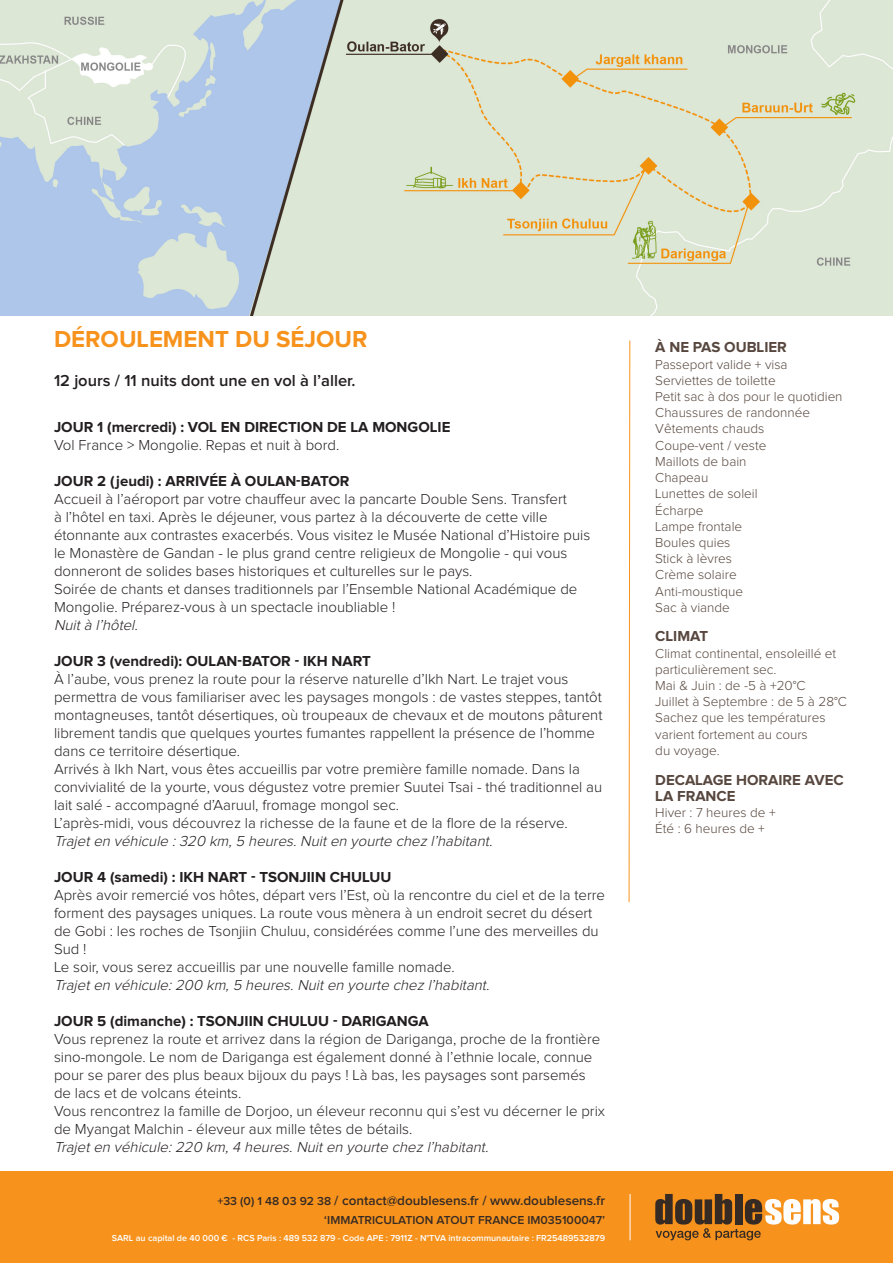
<style>
.page{position:relative;width:893px;height:1263px;background:#fff}
.page>*{position:absolute;margin:0;border:0;box-sizing:border-box;transform-origin:0 0}
.t1{font:700 24px "Proxima Nova";color:#f7931d}
.t2{font:600 16.5px "Proxima Nova";color:#231f20}
.t3{font:300 15px/18px "Proxima Nova";color:#231f20}
.t4{font:italic 300 15px "Proxima Nova";color:#231f20}
.t5{font:700 15px "Proxima Nova";color:#231f20}
.t6{font:700 15px/16.2px "Proxima Nova";color:#57473e}
.t7{font:300 13.5px "Proxima Nova";color:#57473e}
.t8{font:600 13.5px "Proxima Nova";color:#362a24}
.t9{font:600 12px "Proxima Nova";color:#362a24}
.t10{font:600 9px "Proxima Nova";color:#fff}
.s1{font-size:12px}
</style>
<div class="page">
<div style="left:0;top:1171px;width:893px;height:92px;background:#f7931d"></div>
<hr style="left:630px;top:1194px;width:1px;height:46px;background:#fff">
<svg style="left:655px;top:1194px;width:184px;height:46px"></svg>
<svg style="left:628px;top:340px;width:3px;height:563px"></svg>
<img style="left:0;top:0;width:893px;height:315px">
<p class="t1" style="left:54px;top:328px;width:315px">DÉROULEMENT DU SÉJOUR</p>
<p class="t2" style="left:54px;top:373px;width:303px">12 jours / 11 nuits dont une en vol à l’aller.</p>
<p class="t5" style="left:54px;top:420px;width:398px">JOUR 1 (mercredi) : VOL EN DIRECTION DE LA MONGOLIE</p>
<p class="t3" style="left:54px;top:436px;width:287px">Vol France &gt; Mongolie. Repas et nuit à bord.</p>
<p class="t5" style="left:54px;top:474px;width:297px">JOUR 2 (jeudi) : ARRIVÉE À OULAN-BATOR</p>
<p class="t3" style="left:54px;top:490px;width:538px">Accueil à l’aéroport par votre chauffeur avec la pancarte Double Sens. Transfert<br>à l’hôtel en taxi. Après le déjeuner, vous partez à la découverte de cette ville étonnante aux contrastes exacerbés. Vous visitez le Musée National d’Histoire puis le Monastère de Gandan - le plus grand centre religieux de Mongolie - qui vous donneront de solides bases historiques et culturelles sur le pays.</p>
<p class="t3" style="left:54px;top:580px;width:525px">Soirée de chants et danses traditionnels par l’Ensemble National Académique de<br>Mongolie. Préparez-vous à un spectacle inoubliable !</p>
<p class="t4" style="left:54px;top:618px;width:88px">Nuità l’hôtel.</p>
<p class="t5" style="left:54px;top:654px;width:318px">JOUR 3 (vendredi): OULAN-BATOR - IKH NART</p>
<p class="t3" style="left:54px;top:670px;width:550px">À l’aube, vous prenez la route pour la réserve naturelle d’Ikh Nart. Le trajet vous permettra de vous familiariser avec les paysages mongols : de vastes steppes, tantôt montagneuses, tantôt désertiques, où troupeaux de chevaux et de moutons pâturent librement tandis que quelques yourtes fumantes rappellent la présence de l’homme dans ce territoire désertique.</p>
<p class="t3" style="left:54px;top:760px;width:550px">Arrivés à Ikh Nart, vous êtes accueillis par votre première famille nomade. Dans la convivialité de la yourte, vous dégustez votre premier Suutei Tsai - thé traditionnel au lait salé - accompagné d’Aaruul, fromage mongol sec.</p>
<p class="t3" style="left:54px;top:814px;width:515px">L’après-midi, vous découvrez la richesse de la faune et de la flore de la réserve.</p>
<p class="t4" style="left:54px;top:834px;width:443px">Trajeten véhicule :320 km,5 heures.Nuiten yourte chez l’habitant.</p>
<p class="t5" style="left:54px;top:870px;width:339px">JOUR 4 (samedi) : IKH NART - TSONJIIN CHULUU</p>
<p class="t3" style="left:54px;top:886px;width:552px">Après avoir remercié vos hôtes, départ vers l’Est, où la rencontre du ciel et de la terre forment des paysages uniques. La route vous mènera à un endroit secret du désert de Gobi : les roches de Tsonjiin Chuluu, considérées comme l’une des merveilles du Sud !</p>
<p class="t3" style="left:54px;top:958px;width:402px">Le soir, vous serez accueillis par une nouvelle famille nomade.</p>
<p class="t4" style="left:54px;top:978px;width:440px">Trajeten véhicule:200 km,5 heures.Nuiten yourte chez l’habitant.</p>
<p class="t5" style="left:54px;top:1014px;width:376px">JOUR 5 (dimanche) : TSONJIIN CHULUU - DARIGANGA</p>
<p class="t3" style="left:54px;top:1030px;width:548px">Vous reprenez la route et arrivez dans la région de Dariganga, proche de la frontière sino-mongole. Le nom de Dariganga est également donné à l’ethnie locale, connue pour se parer des plus beaux bijoux du pays ! Là bas, les paysages sont parsemés de lacs et de volcans éteints.</p>
<p class="t3" style="left:54px;top:1102px;width:553px">Vous rencontrez la famille de Dorjoo, un éleveur reconnu qui s’est vu décerner le prix de Myangat Malchin - éleveur aux mille têtes de bétails.</p>
<p class="t4" style="left:54px;top:1140px;width:439px">Trajeten véhicule:220 km,4 heures.Nuiten yourte chez l’habitant.</p>
<p class="t8" style="left:217px;top:1194px;width:389px"><span class="s1">+33 (0) 1 48 03 92 38</span> / contact@doublesens.fr / www.doublesens.fr</p>
<p class="t9" style="left:324px;top:1214px;width:282px">‘IMMATRICULATION ATOUT FRANCE IM035100047’</p>
<p class="t10" style="left:112px;top:1233px;width:495px">SARL au capital de 40 000 € - RCS Paris : 489 532 879 - Code APE : 7911Z - N°TVA intracommunautaire : FR25489532879</p>
<p class="t6" style="left:655px;top:340px;width:133px">À NE PAS OUBLIER</p>
<p class="t7" style="left:655px;top:358px;width:134px">Passeport valide + visa</p>
<p class="t7" style="left:655px;top:374px;width:122px">Serviettes de toilette</p>
<p class="t7" style="left:655px;top:390px;width:189px">Petit sac à dos pour le quotidien</p>
<p class="t7" style="left:655px;top:407px;width:156px">Chaussures de randonnée</p>
<p class="t7" style="left:655px;top:423px;width:110px">Vêtements chauds</p>
<p class="t7" style="left:655px;top:439px;width:113px">Coupe-vent / veste</p>
<p class="t7" style="left:655px;top:455px;width:93px">Maillots de bain</p>
<p class="t7" style="left:655px;top:471px;width:55px">Chapeau</p>
<p class="t7" style="left:655px;top:488px;width:104px">Lunettes de soleil</p>
<p class="t7" style="left:655px;top:504px;width:50px">Écharpe</p>
<p class="t7" style="left:655px;top:520px;width:88px">Lampe frontale</p>
<p class="t7" style="left:655px;top:536px;width:77px">Boules quies</p>
<p class="t7" style="left:655px;top:552px;width:78px">Stick à lèvres</p>
<p class="t7" style="left:655px;top:569px;width:83px">Crème solaire</p>
<p class="t7" style="left:655px;top:585px;width:89px">Anti-moustique</p>
<p class="t7" style="left:655px;top:601px;width:76px">Sac à viande</p>
<p class="t6" style="left:655px;top:629px;width:54px">CLIMAT</p>
<p class="t7" style="left:655px;top:647px;width:182px">Climat continental, ensoleillé et</p>
<p class="t7" style="left:655px;top:663px;width:123px">particulièrement sec.</p>
<p class="t7" style="left:655px;top:679px;width:152px">Mai &amp; Juin : de -5 à +20°C</p>
<p class="t7" style="left:655px;top:695px;width:193px">Juillet à Septembre : de 5 à 28°C</p>
<p class="t7" style="left:655px;top:712px;width:172px">Sachez que les températures</p>
<p class="t7" style="left:655px;top:728px;width:154px">varient fortement au cours</p>
<p class="t7" style="left:655px;top:744px;width:66px">du voyage.</p>
<p class="t6" style="left:655px;top:772px;width:190px">DECALAGE HORAIRE AVEC<br>LA FRANCE</p>
<p class="t7" style="left:655px;top:806px;width:122px">Hiver : 7 heures de +</p>
<p class="t7" style="left:655px;top:822px;width:111px">Été : 6 heures de +</p>
</div>
